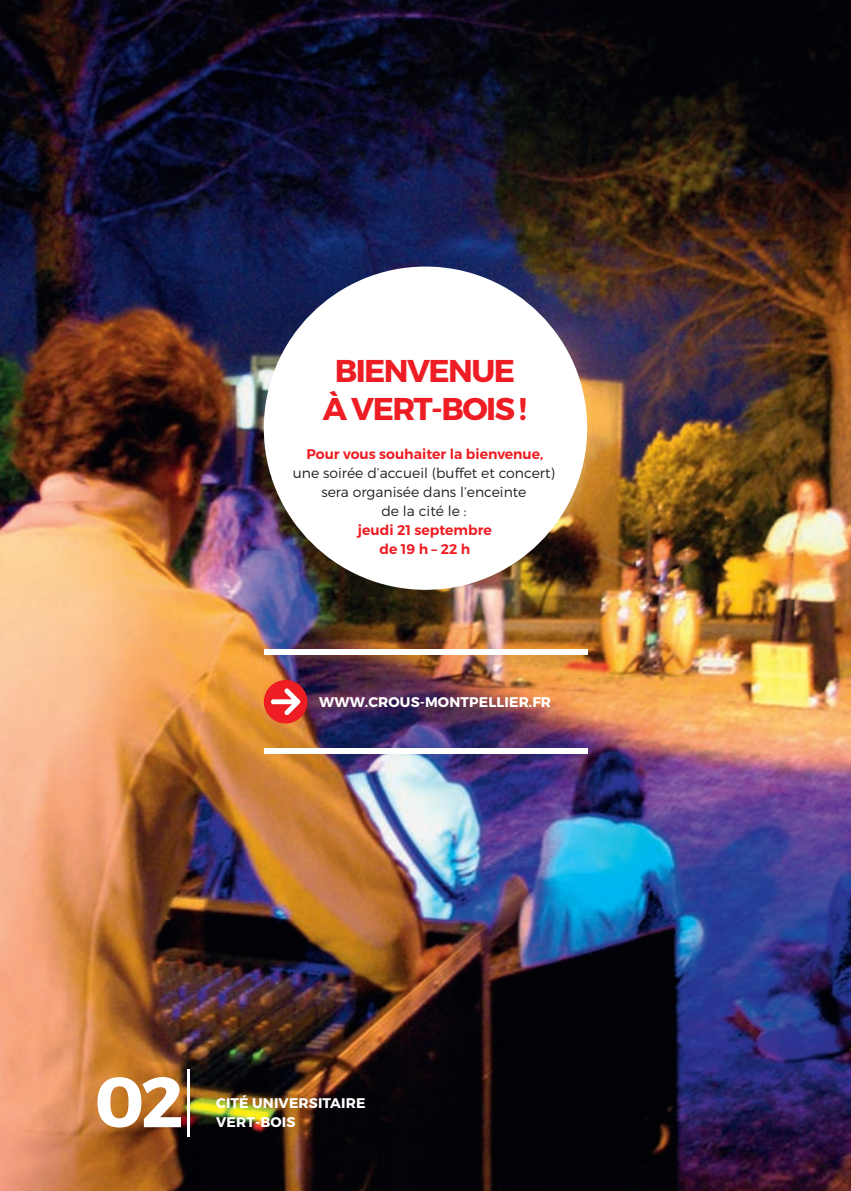
<style>
.page{position:relative;width:851px;height:1191px;background:#fff}
.page>*{position:absolute;margin:0;border:0;box-sizing:border-box;transform-origin:0 0}
.t1{font:700 70.8px "Montserrat";color:#fff}
.t2{font:700 31.6px/38.2px "Montserrat";letter-spacing:-.05em;color:#ee1d23;text-align:center}
.t3{font:300 14px/19px "Montserrat";color:#231f20;text-align:center}
.t4{font:600 14px/19px "Montserrat";color:#ee1d23;text-align:center}
.t5{font:700 14px/19px "Montserrat";letter-spacing:.01em;color:#fff}
.s1{font-weight:200}
</style>
<div class="page">
<img style="left:0;top:0;width:850px;height:1191px">
<div style="left:264px;top:650px;width:323px;height:5px;background:#fff"></div>
<div style="left:264px;top:748px;width:323px;height:5px;background:#fff"></div>
<svg style="left:264px;top:680px;width:43px;height:43px;background:#e34d48"></svg>
<div style="left:264px;top:266px;width:323px;height:324px;background:#fff;border-radius:50%"></div>
<h2 class="t2" style="left:323px;top:352px;width:205px">BIENVENUE<br>À VERT-BOIS !</h2>
<p class="t4" style="left:306px;top:444px;width:238px">Pour vous souhaiter la bienvenue,</p>
<p class="t3" style="left:293px;top:463px;width:264px">une soirée d’accueil (buffet et concert) sera organisée dans l’enceinte<br>de la cité le :</p>
<p class="t4" style="left:358px;top:520px;width:135px">jeudi 21 septembre de 19 h – 22 h</p>
<p class="t5" style="left:319px;top:692px;width:233px">WWW.CROUS-MONTPELLIER.FR</p>
<h1 class="t1" style="left:94px;top:1058px;width:103px">02<span class="s1">|</span></h1>
<p class="t5" style="left:216px;top:1093px;width:151px">CITÉ UNIVERSITAIRE<br>VERT-BOIS</p>
</div>
